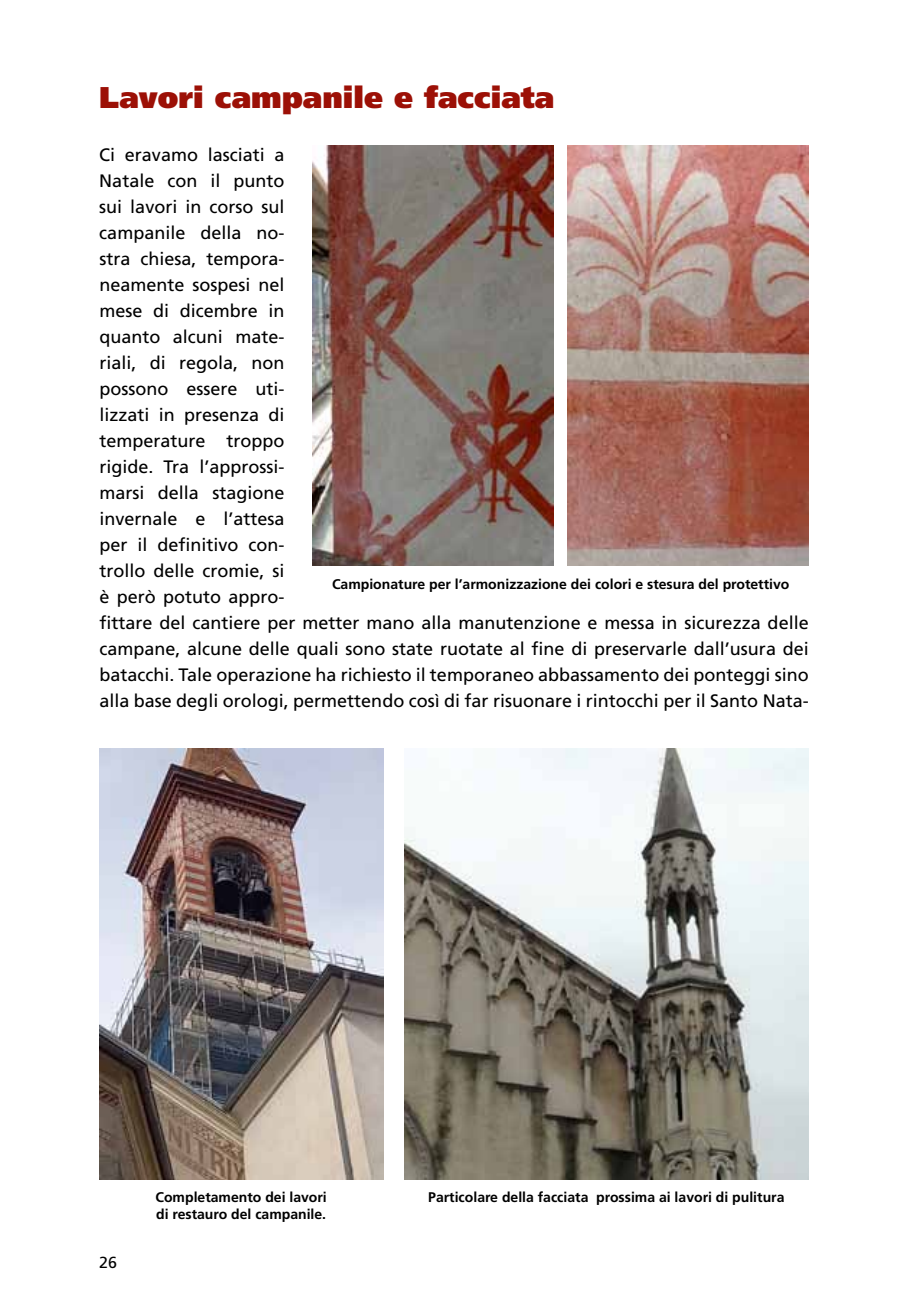
<style>
.page{position:relative;width:908px;height:1304px;background:#fff}
.page>*{position:absolute;margin:0;border:0;box-sizing:border-box;transform-origin:0 0}
.t1{font:900 30px "Frutiger";color:#9c1006}
.t2{font:18px/26px "Frutiger";color:#000}
.t3{font:16px "Frutiger";color:#000}
.t4{font:700 14px/16.8px "Frutiger";color:#000}
</style>
<div class="page">
<img style="left:99px;top:749px;width:284px;height:430px">
<img style="left:312px;top:145px;width:241px;height:421px">
<img style="left:567px;top:145px;width:241px;height:421px">
<img style="left:404px;top:749px;width:404px;height:430px">
<h1 class="t1" style="left:99px;top:79px;width:456px">Lavori campanile e facciata</h1>
<p class="t2" style="left:99px;top:142px;width:710px">Ci eravamo lasciati a<br>Natale con il punto<br>sui lavori in corso sul<br>campanile della no-<br>stra chiesa, tempora-<br>neamente sospesi nel<br>mese di dicembre in<br>quanto alcuni mate-<br>riali, di regola, non<br>possono essere uti-<br>lizzati in presenza di<br>temperature troppo<br>rigide. Tra l’approssi-<br>marsi della stagione<br>invernale e l’attesa<br>per il definitivo con-<br>trollo delle cromie, si<br>è però potuto appro-<br>fittare del cantiere per metter mano alla manutenzione e messa in sicurezza delle campane, alcune delle quali sono state ruotate al fine di preservarle dall’usura dei batacchi. Tale operazione ha richiesto il temporaneo abbassamento dei ponteggi sino alla base degli orologi, permettendo così di far risuonare i rintocchi per il Santo Nata-</p>
<p class="t4" style="left:332px;top:576px;width:458px">Campionature per l’armonizzazione dei colori e stesura del protettivo</p>
<p class="t3" style="left:99px;top:1253px;width:19px">26</p>
<p class="t4" style="left:155px;top:1189px;width:173px">Completamento dei lavori di restauro del campanile.</p>
<p class="t4" style="left:428px;top:1189px;width:357px">Particolare della facciata prossima ai lavori di pulitura</p>
</div>
